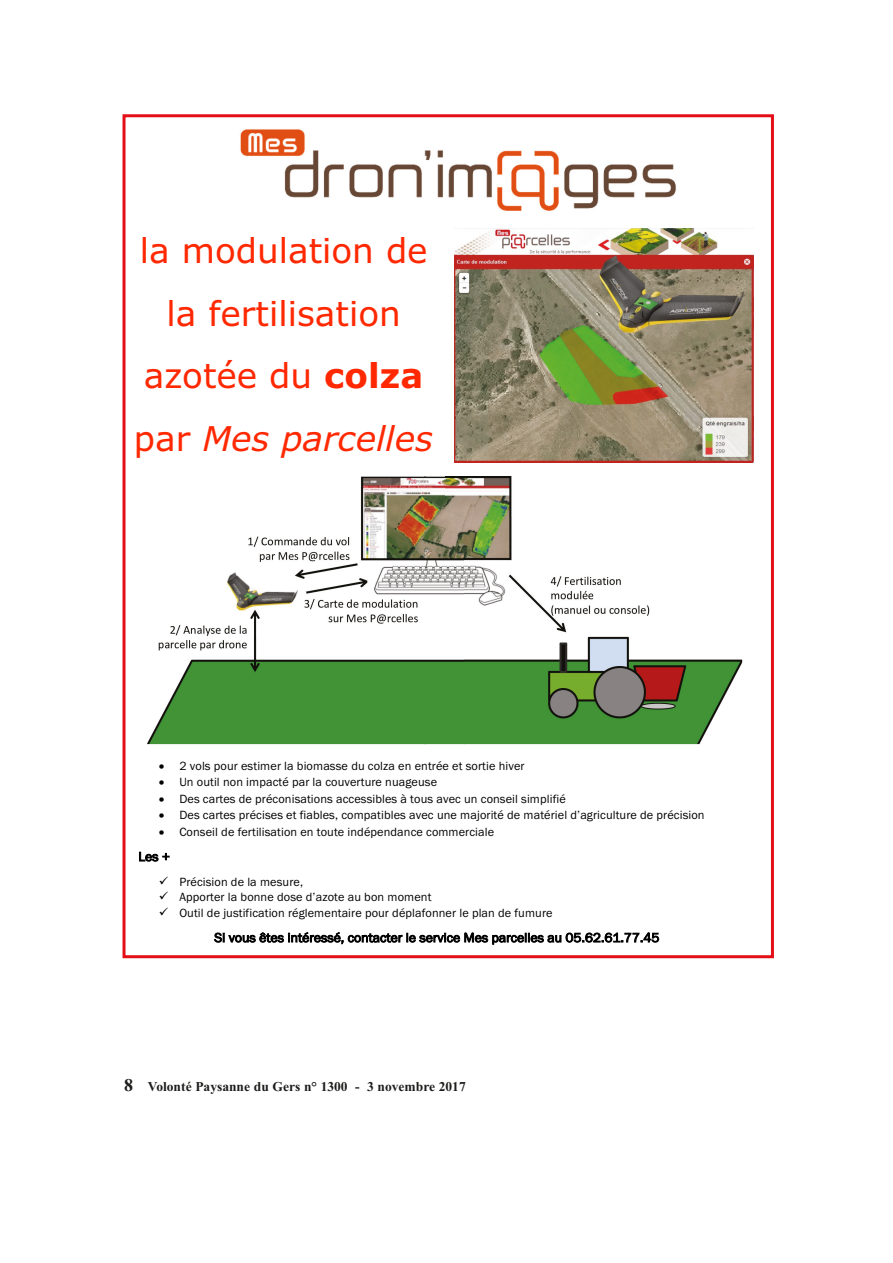
<style>
.page{position:relative;width:893px;height:1263px;background:#fff}
.page>*{position:absolute;margin:0;border:0;box-sizing:border-box;transform-origin:0 0}
.t1{font:34.2px/62.4px "Verdana+NCSSVR";color:#ff2800;text-align:center}
.t2{font:34.2px "Verdana Italic+SJBAHA";color:#ff2800}
.t3{font:700 13.5px "Times New Roman";color:#1d1d1b}
.t4{font:13.35px "Franklin Gothic Book+QPDMMS";color:#000}
.t5{font:12.3px/15.5px "Franklin Gothic Book+QPDMMS";letter-spacing:.01em;color:#000}
.s1{font-family:"Verdana Bold+ZNSSFL"}
.s2{font-family:"Verdana+NCSSVR"}
.s3{font-size:18px}
</style>
<div class="page">
<img style="left:240px;top:129px;width:436px;height:82px">
<img style="left:454px;top:228px;width:300px;height:36px">
<img style="left:753px;top:264px;width:1px;height:199px">
<img style="left:454px;top:229px;width:299px;height:234px">
<img style="left:361px;top:476px;width:151px;height:1px">
<img style="left:147px;top:477px;width:317px;height:267px">
<img style="left:464px;top:516px;width:278px;height:228px">
<img style="left:445px;top:477px;width:67px;height:39px">
<div style="left:122px;top:114px;width:652px;height:844px;border:3px solid #e30e16"></div>
<h1 class="t1" style="left:140px;top:220px;width:289px">la modulation de la fertilisation azotée du <span class="s1">colza</span></h1>
<h1 class="t2" style="left:134px;top:419px;width:300px"><span class="s2">par</span> Mes parcelles</h1>
<p class="t5" style="left:159px;top:759px;width:367px">• 2 vols pour estimer la biomasse du colza en entrée et sortie hiver</p>
<p class="t5" style="left:159px;top:776px;width:280px">• Un outil non impacté par la couverture nuageuse</p>
<p class="t5" style="left:159px;top:792px;width:408px">• Des cartes de préconisations accessibles à tous avec un conseil simplifié</p>
<p class="t5" style="left:159px;top:808px;width:547px">• Des cartes précises et fiables, compatibles avec une majorité de matériel d’agriculture de précision</p>
<p class="t5" style="left:159px;top:825px;width:337px">• Conseil de fertilisation en toute indépendance commerciale</p>
<p class="t4" style="left:138px;top:852px;width:33px">Les +</p>
<p class="t5" style="left:179px;top:875px;width:375px">Précision de la mesure,<br>Apporter la bonne dose d’azote au bon moment<br>Outil de justification réglementaire pour déplafonner le plan de fumure</p>
<p class="t4" style="left:214px;top:933px;width:446px">Si vous êtes intéressé, contacter le service Mes parcelles au 05.62.61.77.45</p>
<p class="t3" style="left:124px;top:1082px;width:343px"><span class="s3">8</span> Volonté Paysanne du Gers n° 1300 - 3 novembre 2017</p>
</div>
